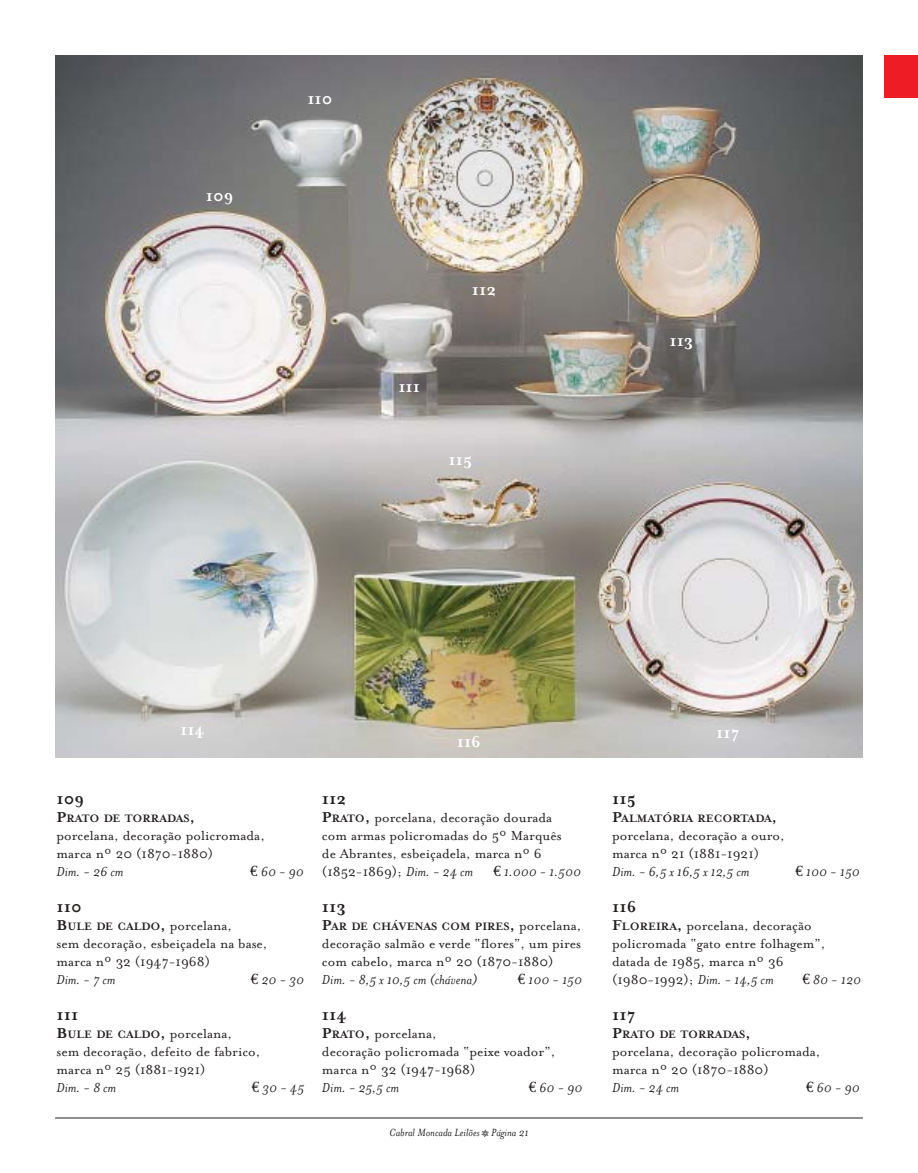
<style>
.page{position:relative;width:918px;height:1173px;background:#fff}
.page>*{position:absolute;margin:0;border:0;box-sizing:border-box;transform-origin:0 0}
.t1{font:700 18px "Mrs Eaves";color:#231f1f}
.t2{font:700 18px "Mrs Eaves";color:#fff}
.t3{font:15px/18px "Mrs Eaves Roman";color:#231f1f}
.t4{font:italic 15px "Mrs Eaves";color:#231f1f}
.t5{font:700 12.3px "Mrs Eaves";color:#231f1f}
.t6{font:italic 12px "Mrs Eaves";color:#231f1f}
.s1{font-size:16.5px}
.s2{font-family:"Euro Serif";font-style:normal}
.s3{font-family:"Mrs Eaves Roman";font-weight:400;font-size:15px}
.s4{font-family:"Mrs Eaves";font-weight:700;font-size:16.5px}
.s5{font-family:"Mrs Eaves";font-weight:700;font-size:12.3px}
.s6{font-family:"Mrs Eaves";font-style:italic}
.s7{font-family:"Mrs Eaves Fractions";font-style:normal}
</style>
<div class="page">
<img style="left:55px;top:55px;width:808px;height:703px">
<hr style="left:55px;top:1118px;width:808px;height:1px;background:#231f1f">
<div style="left:884px;top:55px;width:34px;height:43px;background:#ee1c24"></div>
<p class="t2" style="left:206px;top:184px;width:29px">109</p>
<p class="t2" style="left:307px;top:88px;width:27px">110</p>
<p class="t2" style="left:472px;top:278px;width:26px">112</p>
<p class="t2" style="left:398px;top:376px;width:23px">111</p>
<p class="t2" style="left:448px;top:448px;width:25px">115</p>
<p class="t2" style="left:669px;top:329px;width:25px">113</p>
<p class="t2" style="left:180px;top:719px;width:26px">114</p>
<p class="t2" style="left:457px;top:730px;width:26px">116</p>
<p class="t2" style="left:716px;top:722px;width:25px">117</p>
<p class="t1" style="left:57px;top:788px;width:29px">109</p>
<p class="t5" style="left:57px;top:811px;width:140px"><span class="s1">P</span>RATO DE TORRADAS<span class="s1">,</span></p>
<p class="t3" style="left:57px;top:826px;width:210px">porcelana, decoração policromada, marca nº 20 (1870-1880)</p>
<p class="t4" style="left:57px;top:863px;width:68px">Dim. - 26 cm</p>
<p class="t4" style="left:250px;top:863px;width:55px"><span class="s2">€</span> 60 - 90</p>
<p class="t1" style="left:57px;top:896px;width:27px">110</p>
<p class="t5" style="left:57px;top:919px;width:177px"><span class="s1">B</span>ULE DE CALDO<span class="s1">,</span> <span class="s3">porcelana,</span></p>
<p class="t3" style="left:57px;top:934px;width:213px">sem decoração, esbeiçadela na base, marca nº 32 (1947-1968)</p>
<p class="t4" style="left:57px;top:971px;width:60px">Dim. - 7 cm</p>
<p class="t4" style="left:251px;top:971px;width:55px"><span class="s2">€</span> 20 - 30</p>
<p class="t1" style="left:57px;top:1004px;width:23px">111</p>
<p class="t5" style="left:57px;top:1027px;width:177px"><span class="s1">B</span>ULE DE CALDO<span class="s1">,</span> <span class="s3">porcelana,</span></p>
<p class="t3" style="left:57px;top:1042px;width:206px">sem decoração, defeito de fabrico, marca nº 25 (1881-1921)</p>
<p class="t4" style="left:57px;top:1079px;width:61px">Dim. - 8 cm</p>
<p class="t4" style="left:252px;top:1079px;width:54px"><span class="s2">€</span> 30 - 45</p>
<p class="t1" style="left:322px;top:788px;width:26px">112</p>
<p class="t3" style="left:322px;top:808px;width:241px"><span class="s4">P</span><span class="s5">RATO</span><span class="s4">,</span> porcelana, decoração dourada com armas policromadas do 5º Marquês de Abrantes, esbeiçadela, marca nº 6 (1852-1869); <span class="s6">Dim. - 24 cm</span></p>
<p class="t4" style="left:493px;top:863px;width:89px"><span class="s2">€</span> 1.000 - 1.500</p>
<p class="t1" style="left:322px;top:896px;width:25px">113</p>
<p class="t5" style="left:322px;top:919px;width:261px"><span class="s1">P</span>AR DE CHÁVENAS COM PIRES<span class="s1">,</span> <span class="s3">porcelana,</span></p>
<p class="t3" style="left:322px;top:934px;width:261px">decoração salmão e verde “flores”, um pires com cabelo, marca nº 20 (1870-1880)</p>
<p class="t4" style="left:322px;top:971px;width:157px">Dim. - 8,5 x 10,5 cm (chávena)</p>
<p class="t4" style="left:518px;top:971px;width:66px"><span class="s2">€</span> 100 - 150</p>
<p class="t1" style="left:322px;top:1004px;width:26px">114</p>
<p class="t3" style="left:322px;top:1024px;width:235px"><span class="s4">P</span><span class="s5">RATO</span><span class="s4">,</span> porcelana,<br>decoração policromada “peixe voador”, marca nº 32 (1947-1968)</p>
<p class="t4" style="left:322px;top:1079px;width:79px">Dim. - 25,5 cm</p>
<p class="t4" style="left:529px;top:1079px;width:55px"><span class="s2">€</span> 60 - 90</p>
<p class="t6" style="left:389px;top:1125px;width:141px">Cabral Moncada Leilões <span class="s7">Q</span> Página 21</p>
<p class="t1" style="left:612px;top:788px;width:25px">115</p>
<p class="t5" style="left:612px;top:811px;width:166px"><span class="s1">P</span>ALMATÓRIA RECORTADA<span class="s1">,</span></p>
<p class="t3" style="left:612px;top:826px;width:174px">porcelana, decoração a ouro, marca nº 21 (1881-1921)</p>
<p class="t4" style="left:612px;top:863px;width:139px">Dim. - 6,5 x 16,5 x 12,5 cm</p>
<p class="t4" style="left:796px;top:863px;width:66px"><span class="s2">€</span> 100 - 150</p>
<p class="t1" style="left:612px;top:896px;width:26px">116</p>
<p class="t3" style="left:612px;top:916px;width:215px"><span class="s4">F</span><span class="s5">LOREIRA</span><span class="s4">,</span> porcelana, decoração policromada “gato entre folhagem”, datada de 1985, marca nº 36 (1980-1992); <span class="s6">Dim. - 14,5 cm</span></p>
<p class="t4" style="left:802px;top:971px;width:60px"><span class="s2">€</span> 80 - 120</p>
<p class="t1" style="left:612px;top:1004px;width:25px">117</p>
<p class="t5" style="left:612px;top:1027px;width:140px"><span class="s1">P</span>RATO DE TORRADAS<span class="s1">,</span></p>
<p class="t3" style="left:612px;top:1042px;width:210px">porcelana, decoração policromada, marca nº 20 (1870-1880)</p>
<p class="t4" style="left:612px;top:1079px;width:69px">Dim. - 24 cm</p>
<p class="t4" style="left:806px;top:1079px;width:55px"><span class="s2">€</span> 60 - 90</p>
</div>
